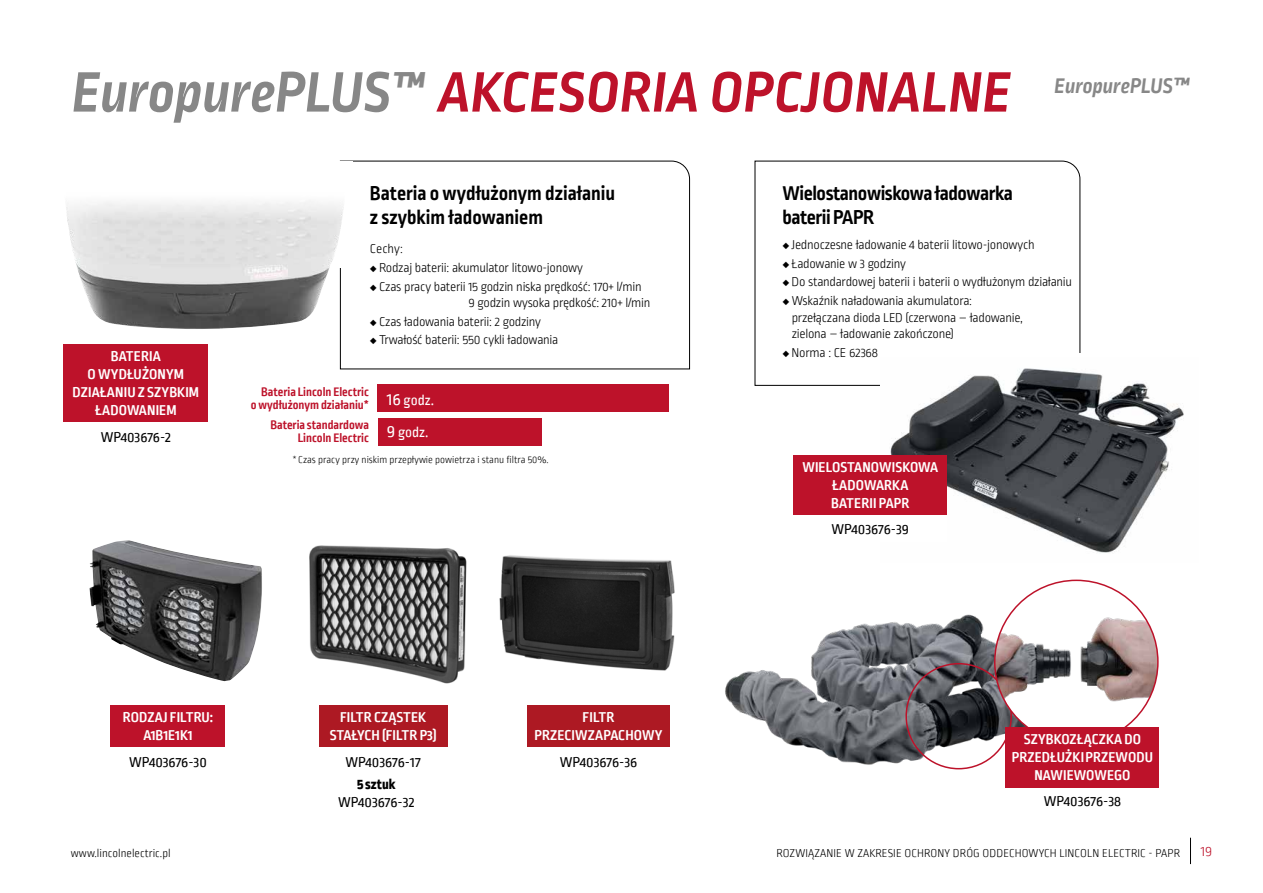
<style>
.page{position:relative;width:1263px;height:893px;background:#fff}
.page>*{position:absolute;margin:0;border:0;box-sizing:border-box;transform-origin:0 0}
.t1{font:italic 700 60px "Ropa Sans PTT";letter-spacing:.01em;color:#bd122a}
.t2{font:italic 700 22.2px "Ropa Sans PTT";color:#878787}
.t3{font:700 21px/24px "Ropa Sans Pro";letter-spacing:-.005em;color:#000}
.t4{font:700 15px/18px "Ropa Sans PTT";letter-spacing:.01em;color:#fff;text-align:center}
.t5{font:15px "Ropa Sans PTT";color:#000}
.t6{font:15px/32.5px "Ropa Sans PTT";color:#fff}
.t7{font:800 15px "Ropa Sans PTT";color:#000}
.t8{font:300 15px "Ropa Sans PTT";color:#bd122a}
.t9{font:300 13.5px/16.5px "Ropa Sans Pro";letter-spacing:-.02em;color:#000}
.t10{font:700 13.05px/13px "Ropa Sans PTT";color:#bd122a;text-align:right}
.t11{font:300 12px "Ropa Sans PTT";letter-spacing:.01em;color:#000}
.t12{font:300 10.5px "Ropa Sans PTT";color:#000}
.s1{color:#878787}
.s2{font-size:45px;color:#878787}
.s3{font-size:18px}
</style>
<div class="page">
<svg style="left:340px;top:161px;width:350px;height:208px"></svg>
<svg style="left:755px;top:161px;width:325px;height:225px"></svg>
<div style="left:894px;top:353px;width:216px;height:64px;background:#fff"></div>
<img style="left:880px;top:357px;width:304px;height:196px">
<div style="left:64px;top:344px;width:144px;height:78px;background:#bd122a"></div>
<div style="left:794px;top:455px;width:153px;height:60px;background:#bd122a"></div>
<div style="left:794px;top:515px;width:153px;height:26px;background:#fff"></div>
<img style="left:725px;top:601px;width:302px;height:179px">
<div style="left:905px;top:663px;width:107px;height:106px;border:2px solid #bd122a;border-radius:50%"></div>
<div style="left:995px;top:580px;width:163px;height:163px;background:#fff;border-radius:50%"></div>
<img style="left:995px;top:605px;width:162px;height:114px">
<div style="left:1006px;top:727px;width:153px;height:60px;background:#bd122a"></div>
<div style="left:323px;top:162px;width:30px;height:106px;background:#fff"></div>
<img style="left:66px;top:201px;width:280px;height:128px">
<div style="left:378px;top:385px;width:291px;height:27px;background:#bd122a"></div>
<div style="left:378px;top:418px;width:164px;height:27px;background:#bd122a"></div>
<img style="left:309px;top:545px;width:158px;height:139px">
<img style="left:89px;top:540px;width:173px;height:141px">
<div style="left:111px;top:705px;width:114px;height:42px;background:#bd122a"></div>
<div style="left:319px;top:705px;width:128px;height:42px;background:#ad1923"></div>
<img style="left:499px;top:555px;width:176px;height:116px">
<div style="left:527px;top:705px;width:143px;height:42px;background:#ad1923"></div>
<svg style="left:1190px;top:838px;width:1px;height:26px"></svg>
<h1 class="t1" style="left:72px;top:57px;width:940px"><span class="s1">EuropurePLUS</span><span class="s2">™</span> AKCESORIA OPCJONALNE</h1>
<h2 class="t2" style="left:1054px;top:73px;width:136px">EuropurePLUS™</h2>
<p class="t4" style="left:73px;top:348px;width:128px">BATERIA<br>O WYDŁUŻONYM<br>DZIAŁANIU Z SZYBKIM<br>ŁADOWANIEM</p>
<p class="t5" style="left:101px;top:429px;width:72px">WP403676-2</p>
<h3 class="t3" style="left:370px;top:182px;width:247px">Bateria o wydłużonym działaniu z szybkim ładowaniem</h3>
<p class="t9" style="left:370px;top:242px;width:34px">Cechy:</p>
<p class="t9" style="left:370px;top:260px;width:215px">◆ Rodzaj baterii: akumulator litowo-jonowy</p>
<p class="t9" style="left:468px;top:279px;width:184px;text-indent:-99px">◆ Czas pracy baterii 15 godzin niska prędkość: 170+ l/min<br>9 godzin wysoka prędkość: 210+ l/min</p>
<p class="t9" style="left:370px;top:314px;width:173px">◆ Czas ładowania baterii: 2 godziny</p>
<p class="t9" style="left:370px;top:333px;width:190px">◆ Trwałość baterii: 550 cykli ładowania</p>
<p class="t10" style="left:251px;top:386px;width:120px">Bateria Lincoln Electric<br>o wydłużonym działaniu*</p>
<p class="t10" style="left:270px;top:419px;width:100px">Bateria standardowa<br>Lincoln Electric</p>
<p class="t12" style="left:292px;top:454px;width:258px">* Czas pracy przy niskim przepływie powietrza i stanu filtra 50%.</p>
<p class="t6" style="left:387px;top:384px;width:49px"><span class="s3">16</span> godz.<br><span class="s3">9</span> godz.</p>
<p class="t4" style="left:123px;top:709px;width:92px">RODZAJ FILTRU:<br>A1B1E1K1</p>
<p class="t5" style="left:129px;top:754px;width:79px">WP403676-30</p>
<p class="t4" style="left:330px;top:709px;width:108px">FILTR CZĄSTEK<br>STAŁYCH (FILTR P3)</p>
<p class="t5" style="left:345px;top:754px;width:77px">WP403676-17</p>
<p class="t7" style="left:357px;top:776px;width:40px">5 sztuk</p>
<p class="t5" style="left:338px;top:794px;width:78px">WP403676-32</p>
<p class="t4" style="left:535px;top:709px;width:129px">FILTR<br>PRZECIWZAPACHOWY</p>
<p class="t5" style="left:560px;top:754px;width:79px">WP403676-36</p>
<h3 class="t3" style="left:782px;top:182px;width:232px">Wielostanowiskowa ładowarka baterii PAPR</h3>
<p class="t9" style="left:782px;top:237px;width:254px">◆ Jednoczesne ładowanie 4 baterii litowo-jonowych</p>
<p class="t9" style="left:782px;top:256px;width:125px">◆ Ładowanie w 3 godziny</p>
<p class="t9" style="left:782px;top:275px;width:291px">◆ Do standardowej baterii i baterii o wydłużonym działaniu</p>
<p class="t9" style="left:792px;top:293px;width:233px;text-indent:-9px">◆ Wskaźnik naładowania akumulatora: przełączana dioda LED (czerwona – ładowanie, zielona – ładowanie zakończone)</p>
<p class="t9" style="left:782px;top:345px;width:97px">◆ Norma : CE 62368</p>
<p class="t4" style="left:802px;top:458px;width:137px">WIELOSTANOWISKOWA<br>ŁADOWARKA<br>BATERII PAPR</p>
<p class="t5" style="left:831px;top:521px;width:79px">WP403676-39</p>
<p class="t4" style="left:1012px;top:730px;width:143px">SZYBKOZŁĄCZKA DO<br>PRZEDŁUŻKI PRZEWODU<br>NAWIEWOWEGO</p>
<p class="t5" style="left:1044px;top:793px;width:79px">WP403676-38</p>
<p class="t11" style="left:71px;top:847px;width:101px">www.lincolnelectric.pl</p>
<p class="t11" style="left:776px;top:847px;width:405px">ROZWIĄZANIE W ZAKRESIE OCHRONY DRÓG ODDECHOWYCH LINCOLN ELECTRIC - PAPR</p>
<p class="t8" style="left:1201px;top:843px;width:13px">19</p>
</div>
